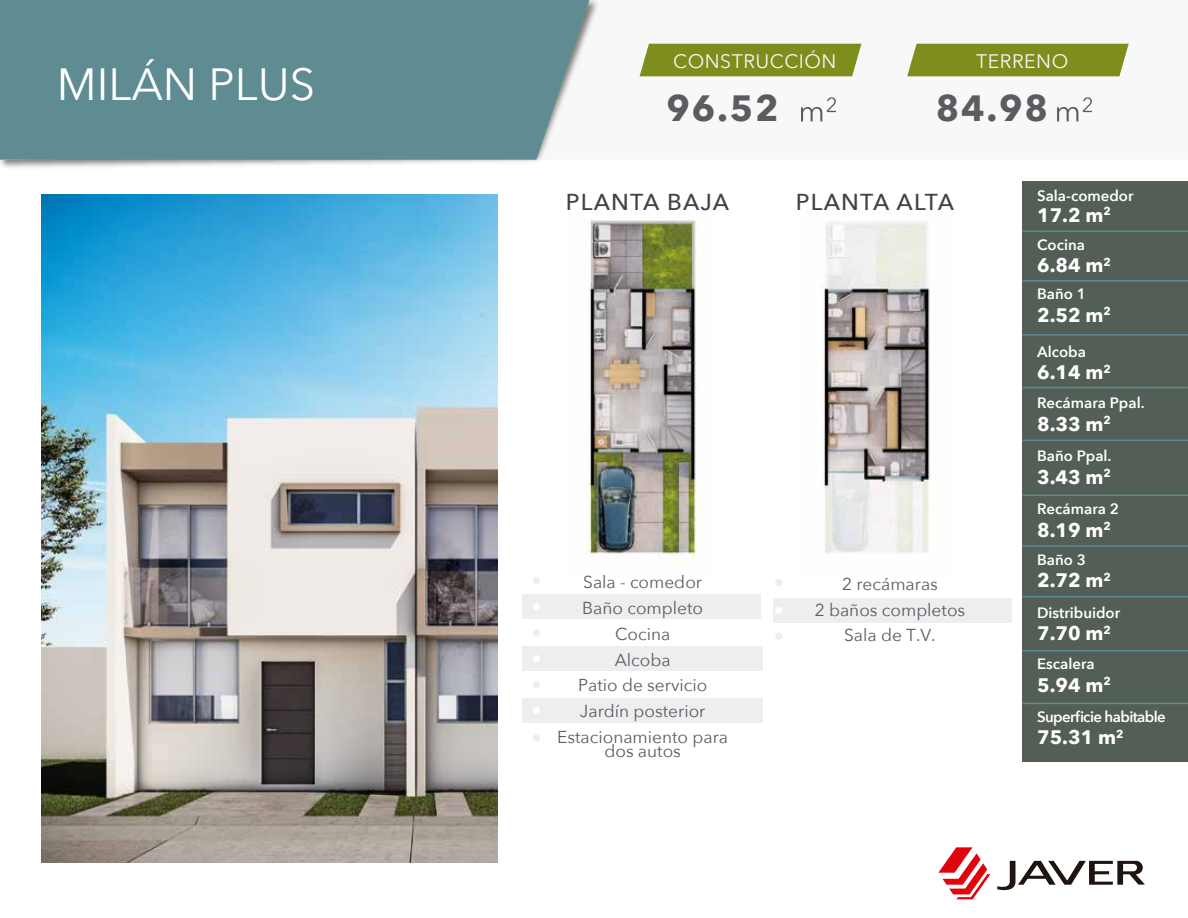
<style>
.page{position:relative;width:1188px;height:918px;background:#fff}
.page>*{position:absolute;margin:0;border:0;box-sizing:border-box;transform-origin:0 0}
.t1{font:45px "Avenir Next";color:#fff}
.t2{font:700 36.45px "Avenir Next";letter-spacing:.05em;color:#5c5b5f}
.t3{font:500 23.1px "Avenir Next";letter-spacing:.05em;color:#434141}
.t4{font:700 19.5px "Avenir Next";color:#fff}
.t5{font:19.5px "Avenir Next";letter-spacing:.025em;color:#f7f8f8}
.t6{font:17.25px/26px "Avenir Next";color:#5c5b5f;text-align:center}
.t7{font:600 15px "Avenir Next";color:#fff}
.t8{font:600 15px "Avenir Next";letter-spacing:-.04em;color:#fff}
</style>
<div class="page">
<img style="left:586px;top:220px;width:121px;height:345px">
<img style="left:822px;top:221px;width:108px;height:333px">
<svg style="left:938px;top:847px;width:52px;height:52px"></svg>
<svg style="left:997px;top:861px;width:148px;height:30px"></svg>
<div style="left:1023px;top:181px;width:165px;height:581px;background:#525e56"></div>
<svg style="left:639px;top:43px;width:490px;height:79px"></svg>
<img style="left:0;top:0;width:599px;height:168px">
<hr style="left:1023px;top:230px;width:165px;height:2px;background:#5e8c92">
<hr style="left:1023px;top:280px;width:165px;height:2px;background:#5e8c92">
<hr style="left:1023px;top:334px;width:165px;height:2px;background:#5e8c92">
<hr style="left:1023px;top:387px;width:165px;height:1px;background:#5e8c92">
<hr style="left:1023px;top:440px;width:165px;height:1px;background:#5e8c92">
<div style="left:0;top:0;width:590px;height:160px;background:#5e8c92"></div>
<svg style="left:801px;top:97px;width:35px;height:24px"></svg>
<div style="left:640px;top:44px;width:221px;height:32px;background:#7e8d1b"></div>
<svg style="left:1057px;top:97px;width:35px;height:24px"></svg>
<div style="left:907px;top:44px;width:222px;height:32px;background:#7e8d1b"></div>
<hr style="left:1023px;top:495px;width:165px;height:1px;background:#5e8c92">
<hr style="left:1023px;top:545px;width:165px;height:2px;background:#5e8c92">
<hr style="left:1023px;top:596px;width:165px;height:1px;background:#5e8c92">
<hr style="left:1023px;top:650px;width:165px;height:1px;background:#5e8c92">
<hr style="left:1023px;top:703px;width:165px;height:1px;background:#5e8c92">
<div style="left:533px;top:734px;width:7px;height:7px;background:#edeef0;border-radius:50%"></div>
<div style="left:522px;top:594px;width:239px;height:25px;background:#edeef0"></div>
<div style="left:773px;top:598px;width:238px;height:25px;background:#edeef0"></div>
<div style="left:522px;top:646px;width:241px;height:25px;background:#edeef0"></div>
<div style="left:775px;top:579px;width:7px;height:7px;background:#edeef0;border-radius:50%"></div>
<div style="left:775px;top:633px;width:7px;height:7px;background:#edeef0;border-radius:50%"></div>
<div style="left:775px;top:607px;width:7px;height:7px;background:#fff;border-radius:50%"></div>
<div style="left:522px;top:698px;width:241px;height:25px;background:#edeef0"></div>
<div style="left:533px;top:577px;width:7px;height:7px;background:#edeef0;border-radius:50%"></div>
<div style="left:533px;top:603px;width:7px;height:7px;background:#fff;border-radius:50%"></div>
<div style="left:533px;top:629px;width:7px;height:7px;background:#edeef0;border-radius:50%"></div>
<div style="left:533px;top:655px;width:7px;height:7px;background:#fff;border-radius:50%"></div>
<div style="left:533px;top:681px;width:7px;height:7px;background:#edeef0;border-radius:50%"></div>
<div style="left:533px;top:707px;width:7px;height:7px;background:#fff;border-radius:50%"></div>
<img style="left:41px;top:195px;width:457px;height:667px">
<h1 class="t1" style="left:57px;top:46px;width:260px">MILÁN PLUS</h1>
<p class="t5" style="left:673px;top:45px;width:165px">CONSTRUCCIÓN</p>
<h2 class="t2" style="left:666px;top:77px;width:114px">96.52</h2>
<p class="t5" style="left:976px;top:45px;width:93px">TERRENO</p>
<h2 class="t2" style="left:936px;top:77px;width:114px">84.98</h2>
<h3 class="t3" style="left:566px;top:183px;width:165px">PLANTA BAJA</h3>
<h3 class="t3" style="left:796px;top:183px;width:160px">PLANTA ALTA</h3>
<p class="t6" style="left:557px;top:568px;width:172px">Sala - comedor<br>Baño completo<br>Cocina<br>Alcoba<br>Patio de servicio<br>Jardín posterior<br>Estacionamiento para</p>
<p class="t6" style="left:604px;top:737px;width:78px">dos autos</p>
<p class="t6" style="left:815px;top:570px;width:152px">2 recámaras<br>2 baños completos<br>Sala de T.V.</p>
<p class="t7" style="left:1037px;top:182px;width:98px">Sala-comedor</p>
<p class="t4" style="left:1037px;top:198px;width:75px">17.2 m<sup>2</sup></p>
<p class="t7" style="left:1037px;top:231px;width:49px">Cocina</p>
<p class="t4" style="left:1037px;top:248px;width:75px">6.84 m<sup>2</sup></p>
<p class="t7" style="left:1037px;top:281px;width:50px">Baño 1</p>
<p class="t4" style="left:1037px;top:298px;width:75px">2.52 m<sup>2</sup></p>
<p class="t7" style="left:1037px;top:339px;width:50px">Alcoba</p>
<p class="t4" style="left:1037px;top:356px;width:75px">6.14 m<sup>2</sup></p>
<p class="t7" style="left:1037px;top:390px;width:109px">Recámara Ppal.</p>
<p class="t4" style="left:1037px;top:407px;width:75px">8.33 m<sup>2</sup></p>
<p class="t7" style="left:1037px;top:443px;width:76px">Baño Ppal.</p>
<p class="t4" style="left:1037px;top:460px;width:75px">3.43 m<sup>2</sup></p>
<p class="t7" style="left:1037px;top:496px;width:83px">Recámara 2</p>
<p class="t4" style="left:1037px;top:513px;width:75px">8.19 m<sup>2</sup></p>
<p class="t7" style="left:1037px;top:547px;width:50px">Baño 3</p>
<p class="t4" style="left:1037px;top:564px;width:75px">2.72 m<sup>2</sup></p>
<p class="t7" style="left:1037px;top:600px;width:85px">Distribuidor</p>
<p class="t4" style="left:1037px;top:617px;width:75px">7.70 m<sup>2</sup></p>
<p class="t7" style="left:1037px;top:651px;width:59px">Escalera</p>
<p class="t4" style="left:1037px;top:668px;width:75px">5.94 m<sup>2</sup></p>
<p class="t8" style="left:1037px;top:704px;width:130px">Superficie habitable</p>
<p class="t4" style="left:1037px;top:721px;width:88px">75.31 m<sup>2</sup></p>
</div>
